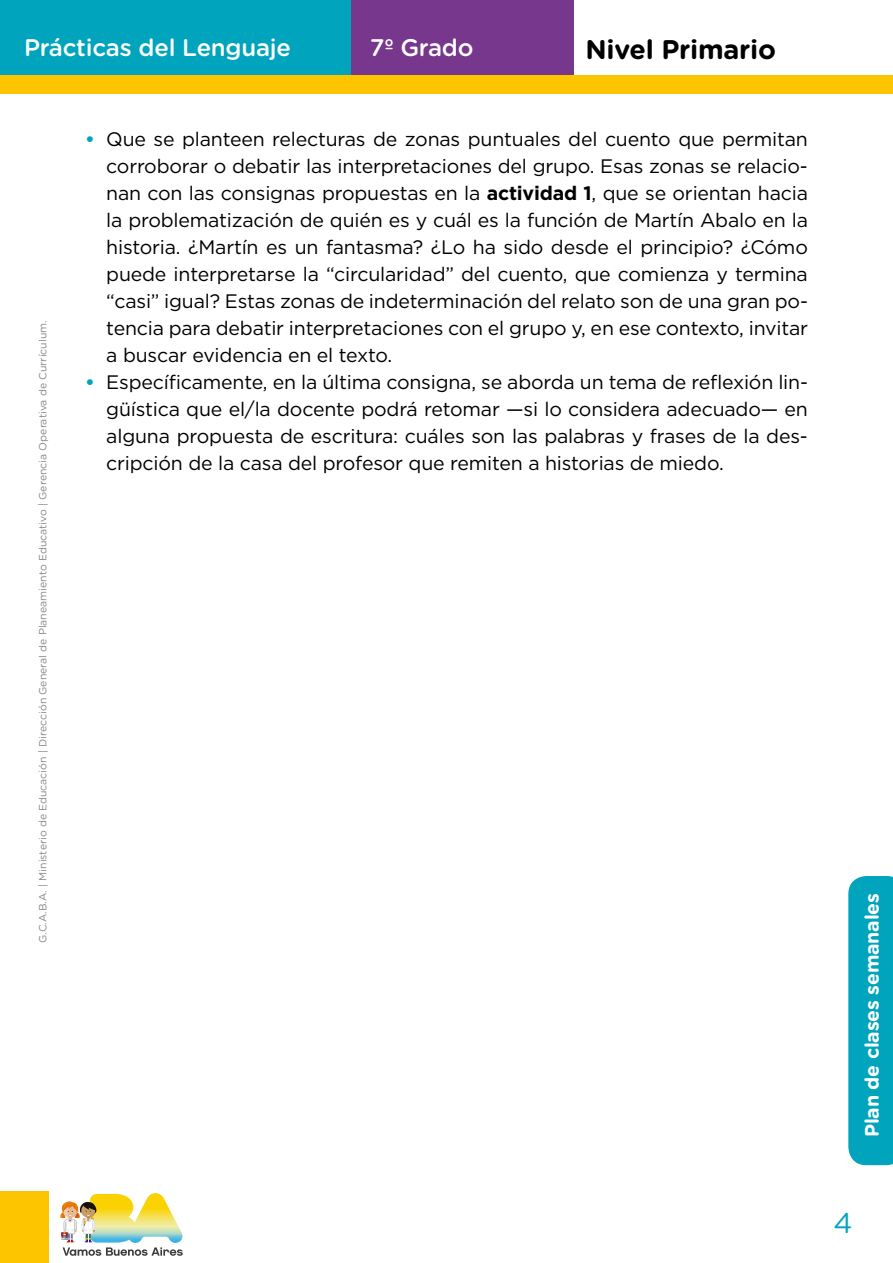
<style>
.page{position:relative;width:893px;height:1263px;background:#fff}
.page>*{position:absolute;margin:0;border:0;box-sizing:border-box;transform-origin:0 0}
.t1{font:28.5px "Gotham Rounded";color:#00a5bd}
.t2{font:700 27px "Gotham Rounded";letter-spacing:-.01em;color:#000}
.t3{font:500 24px "Gotham Rounded";letter-spacing:-.01em;color:#fff}
.t4{font:19.5px/27px "Gotham";letter-spacing:-.01em;color:#000;text-align:justify}
.t5{font:700 19.5px "Gotham Rounded";letter-spacing:-.01em;color:#fff}
.t6{font:10.5px "Gotham Rounded";color:#878787}
.s1{font-weight:700;color:#00a5bd}
.s2{font-weight:700}
</style>
<div class="page">
<div style="left:0;top:1191px;width:48px;height:72px;background:#fdc500"></div>
<div style="left:0;top:0;width:351px;height:78px;background:#00a5bd"></div>
<div style="left:351px;top:0;width:223px;height:78px;background:#76378d"></div>
<div style="left:0;top:75px;width:893px;height:19px;background:#fdc500"></div>
<svg style="left:848px;top:876px;width:45px;height:289px;background:#08a8bf"></svg>
<svg style="left:60px;top:1193px;width:123px;height:63px"></svg>
<p class="t3" style="left:24px;top:31px;width:268px">Prácticas del Lenguaje</p>
<h2 class="t2" style="left:585px;top:29px;width:192px">Nivel Primario</h2>
<p class="t3" style="left:370px;top:31px;width:105px">7º Grado</p>
<p class="t6" style="left:36px;top:943px;width:624px;rotate:-90deg">G.C.A.B.A. | Ministerio de Educación | Dirección General de Planeamiento Educativo | Gerencia Operativa de Currículum.</p>
<p class="t4" style="left:106px;top:125px;width:703px;text-indent:-21px"><span class="s1">•</span> Que se planteen relecturas de zonas puntuales del cuento que permitan corroborar o debatir las interpretaciones del grupo. Esas zonas se relacio&shy;nan con las consignas propuestas en la <span class="s2">actividad 1</span>, que se orientan hacia la problematización de quién es y cuál es la función de Martín Abalo en la historia. ¿Martín es un fantasma? ¿Lo ha sido desde el principio? ¿Cómo puede interpretarse la “circularidad” del cuento, que comienza y termina “casi” igual? Estas zonas de indeterminación del relato son de una gran po&shy;tencia para debatir interpretaciones con el grupo y, en ese contexto, invitar a buscar evidencia en el texto.</p>
<p class="t4" style="left:106px;top:368px;width:703px;text-indent:-21px"><span class="s1">•</span> Específicamente, en la última consigna, se aborda un tema de reflexión lin&shy;güística que el/la docente podrá retomar —si lo considera adecuado— en alguna propuesta de escritura: cuáles son las palabras y frases de la des&shy;cripción de la casa del profesor que remiten a historias de miedo.</p>
<p class="t5" style="left:858px;top:1137px;width:246px;rotate:-90deg">Plan de clases semanales</p>
<h1 class="t1" style="left:833px;top:1203px;width:21px">4</h1>
</div>
